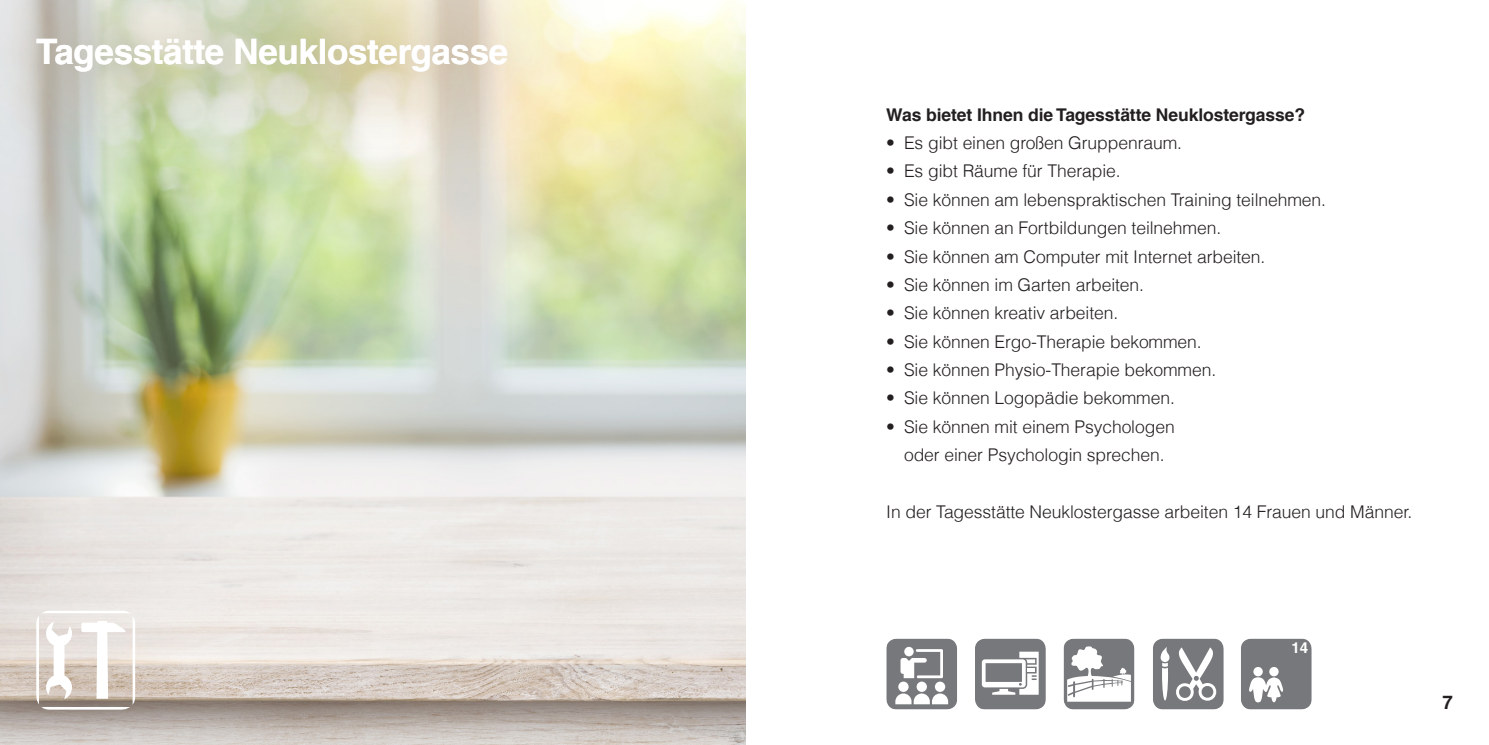
<style>
.page{position:relative;width:1489px;height:745px;background:#fff}
.page>*{position:absolute;margin:0;border:0;box-sizing:border-box;transform-origin:0 0}
.head2{font:700 35px "Helvetica LT Com";letter-spacing:-.01em;color:#fff}
.t1{font:700 18.75px "Helvetica LT Com";color:#231f20}
.copy{font:300 17.5px/28.4px "Helvetica LT Com";letter-spacing:-.005em;color:#231f20;text-align:center}
.head3{font:700 17.5px "Helvetica LT Com";letter-spacing:-.005em;color:#231f20}
.t2{font:700 15px "Helvetica LT Com";color:#fff}
</style>
<div class="page">
<img style="left:0;top:1px;width:745px;height:743px">
<svg style="left:0;top:0;width:611px;height:186px;background:#dbdbc0"></svg>
<svg style="left:36px;top:610px;width:99px;height:99px"></svg>
<svg style="left:886px;top:638px;width:71px;height:71px"></svg>
<div style="left:898px;top:681px;width:10px;height:10px;background:#fff;border-radius:50%"></div>
<svg style="left:1063px;top:638px;width:71px;height:71px"></svg>
<svg style="left:975px;top:638px;width:70px;height:71px"></svg>
<svg style="left:1153px;top:638px;width:70px;height:71px"></svg>
<svg style="left:1241px;top:638px;width:70px;height:71px;background:#8c8d90"></svg>
<p class="head2" style="left:36px;top:30px;width:473px">Tagesstätte Neuklostergasse</p>
<p class="head3" style="left:886px;top:104px;width:420px">Was bietet Ihnen die Tagesstätte Neuklostergasse?</p>
<p class="copy" style="left:886px;top:128px;width:297px">• Es gibt einen großen Gruppenraum.</p>
<p class="copy" style="left:886px;top:157px;width:236px">• Es gibt Räume für Therapie.</p>
<p class="copy" style="left:886px;top:185px;width:441px">• Sie können am lebenspraktischen Training teilnehmen.</p>
<p class="copy" style="left:886px;top:213px;width:336px">• Sie können an Fortbildungen teilnehmen.</p>
<p class="copy" style="left:886px;top:242px;width:380px">• Sie können am Computer mit Internet arbeiten.</p>
<p class="copy" style="left:886px;top:270px;width:259px">• Sie können im Garten arbeiten.</p>
<p class="copy" style="left:886px;top:298px;width:233px">• Sie können kreativ arbeiten.</p>
<p class="copy" style="left:886px;top:327px;width:317px">• Sie können Ergo-Therapie bekommen.</p>
<p class="copy" style="left:886px;top:355px;width:331px">• Sie können Physio-Therapie bekommen.</p>
<p class="copy" style="left:886px;top:383px;width:290px">• Sie können Logopädie bekommen.</p>
<p class="copy" style="left:886px;top:412px;width:290px">• Sie können mit einem Psychologen oder einer Psychologin sprechen.</p>
<p class="copy" style="left:886px;top:497px;width:527px">In der Tagesstätte Neuklostergasse arbeiten 14 Frauen und Männer.</p>
<p class="t2" style="left:1291px;top:638px;width:18px">14</p>
<p class="t1" style="left:1442px;top:690px;width:12px">7</p>
</div>
